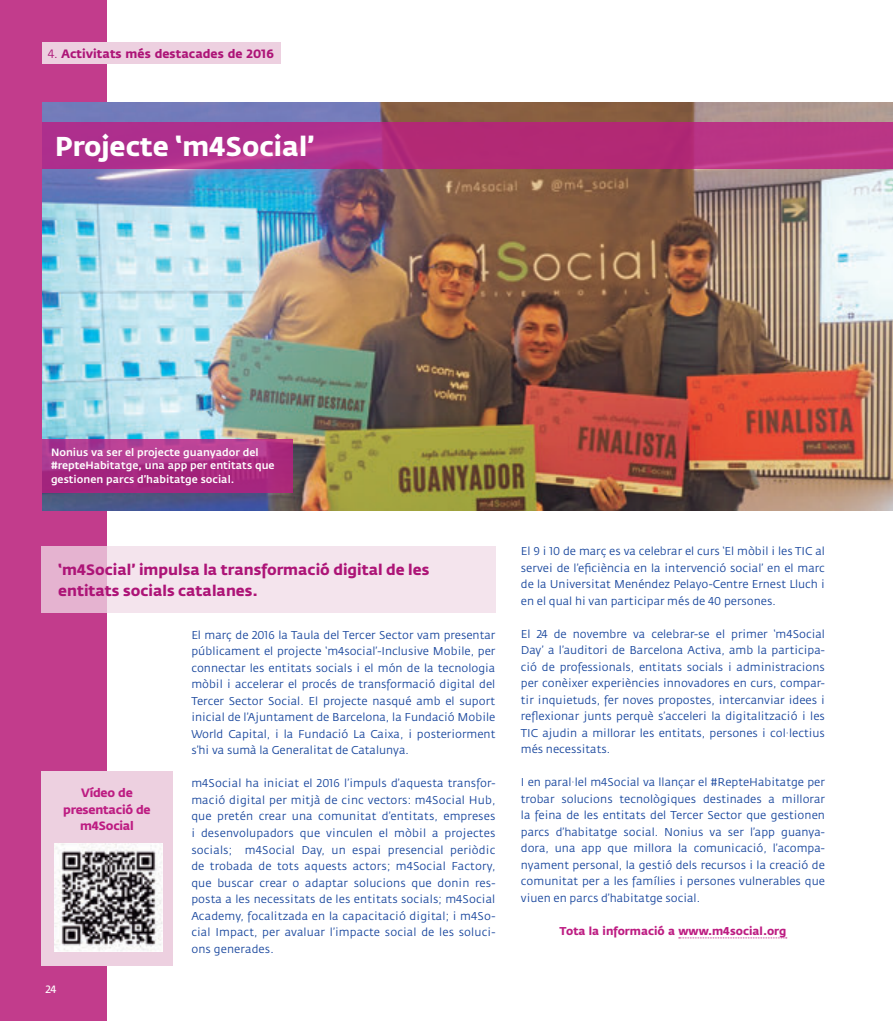
<style>
.page{position:relative;width:893px;height:1021px;background:#fff}
.page>*{position:absolute;margin:0;border:0;box-sizing:border-box;transform-origin:0 0}
._1_títols{font:700 27px "Fedra Sans";color:#fff}
.destacado_IZQ{font:700 15px/21px "Fedra Sans";color:#ad1477}
.t1{font:700 12px "Fedra Sans";color:#ad1477}
._4_text_sense_sangri{font:700 12px/16.5px "Fedra Sans";letter-spacing:-.02em;color:#bd1c82;text-align:center}
._3_text{font:11.25px/16.5px "Fedra Sans";color:#18469d;text-align:justify}
._3_text-2{font:700 11.25px "Fedra Sans";color:#bd1c82}
.peus_foto{font:500 10.5px/13.5px "Fedra Sans";color:#fff}
.t2{font:10.5px "Fedra Sans";color:#fff}
.s1{font-weight:400}
</style>
<div class="page">
<div style="left:0;top:0;width:106px;height:1020px;background:#c23c8c"></div>
<div style="left:43px;top:43px;width:238px;height:21px;background:#edd0e0"></div>
<img style="left:43px;top:102px;width:850px;height:408px">
<svg style="left:679px;top:937px;width:108px;height:1px"></svg>
<svg style="left:41px;top:546px;width:454px;height:67px;fill:#f4e4ed"></svg>
<svg style="left:43px;top:439px;width:250px;height:54px;fill:#aa2a81"></svg>
<svg style="left:43px;top:122px;width:850px;height:47px"></svg>
<div style="left:41px;top:771px;width:132px;height:194px;background:#edd0e0"></div>
<img style="left:55px;top:843px;width:108px;height:108px">
<p class="t1" style="left:48px;top:46px;width:228px"><span class="s1">4.</span> Activitats més destacades de 2016</p>
<p class="_1_títols" style="left:55px;top:130px;width:261px">Projecte ‘m4Social’</p>
<p class="peus_foto" style="left:51px;top:445px;width:225px">Nonius va ser el projecte guanyador del #repteHabitatge, una app per entitats que gestionen parcs d’habitatge social.</p>
<p class="destacado_IZQ" style="left:58px;top:559px;width:373px">‘m4Social’ impulsa la transformació digital de les entitats socials catalanes.</p>
<p class="_4_text_sense_sangri" style="left:63px;top:785px;width:89px">Vídeo de presentació de m4Social</p>
<p class="t2" style="left:45px;top:983px;width:13px">24</p>
<p class="_3_text" style="left:191px;top:627px;width:306px">El març de 2016 la Taula del Tercer Sector vam presentar públicament el projecte ‘m4social’-Inclusive Mobile, per connectar les entitats socials i el món de la tecnologia mòbil i accelerar el procés de transformació digital del Tercer Sector Social. El projecte nasqué amb el suport inicial de l’Ajuntament de Barcelona, la Fundació Mobile World Capital, i la Fundació La Caixa, i posteriorment s’hi va sumà la Generalitat de Catalunya.</p>
<p class="_3_text" style="left:191px;top:775px;width:306px">m4Social ha iniciat el 2016 l’impuls d’aquesta transfor&shy;mació digital per mitjà de cinc vectors: m4Social Hub, que pretén crear una comunitat d’entitats, empreses i desenvolupadors que vinculen el mòbil a projectes socials; m4Social Day, un espai presencial periòdic de trobada de tots aquests actors; m4Social Factory, que buscar crear o adaptar solucions que donin res&shy;posta a les necessitats de les entitats socials; m4Social Academy, focalitzada en la capacitació digital; i m4So&shy;cial Impact, per avaluar l’impacte social de les soluci&shy;ons generades.</p>
<p class="_3_text" style="left:521px;top:543px;width:306px">El 9 i 10 de març es va celebrar el curs ‘El mòbil i les TIC al servei de l’eficiència en la intervenció social’ en el marc de la Universitat Menéndez Pelayo-Centre Ernest Lluch i en el qual hi van participar més de 40 persones.</p>
<p class="_3_text" style="left:521px;top:626px;width:306px">El 24 de novembre va celebrar-se el primer ‘m4Social Day’ a l’auditori de Barcelona Activa, amb la participa&shy;ció de professionals, entitats socials i administracions per conèixer experiències innovadores en curs, compar&shy;tir inquietuds, fer noves propostes, intercanviar idees i reflexionar junts perquè s’acceleri la digitalització i les TIC ajudin a millorar les entitats, persones i col·lectius més necessitats.</p>
<p class="_3_text" style="left:521px;top:774px;width:306px">I en paral·lel m4Social va llançar el #RepteHabitatge per trobar solucions tecnològiques destinades a millorar la feina de les entitats del Tercer Sector que gestionen parcs d’habitatge social. Nonius va ser l’app guanya&shy;dora, una app que millora la comunicació, l’acompa&shy;nyament personal, la gestió dels recursos i la creació de comunitat per a les famílies i persones vulnerables que viuen en parcs d’habitatge social.</p>
<p class="_3_text-2" style="left:560px;top:924px;width:228px">Tota la informació a www.m4social.org</p>
</div>
